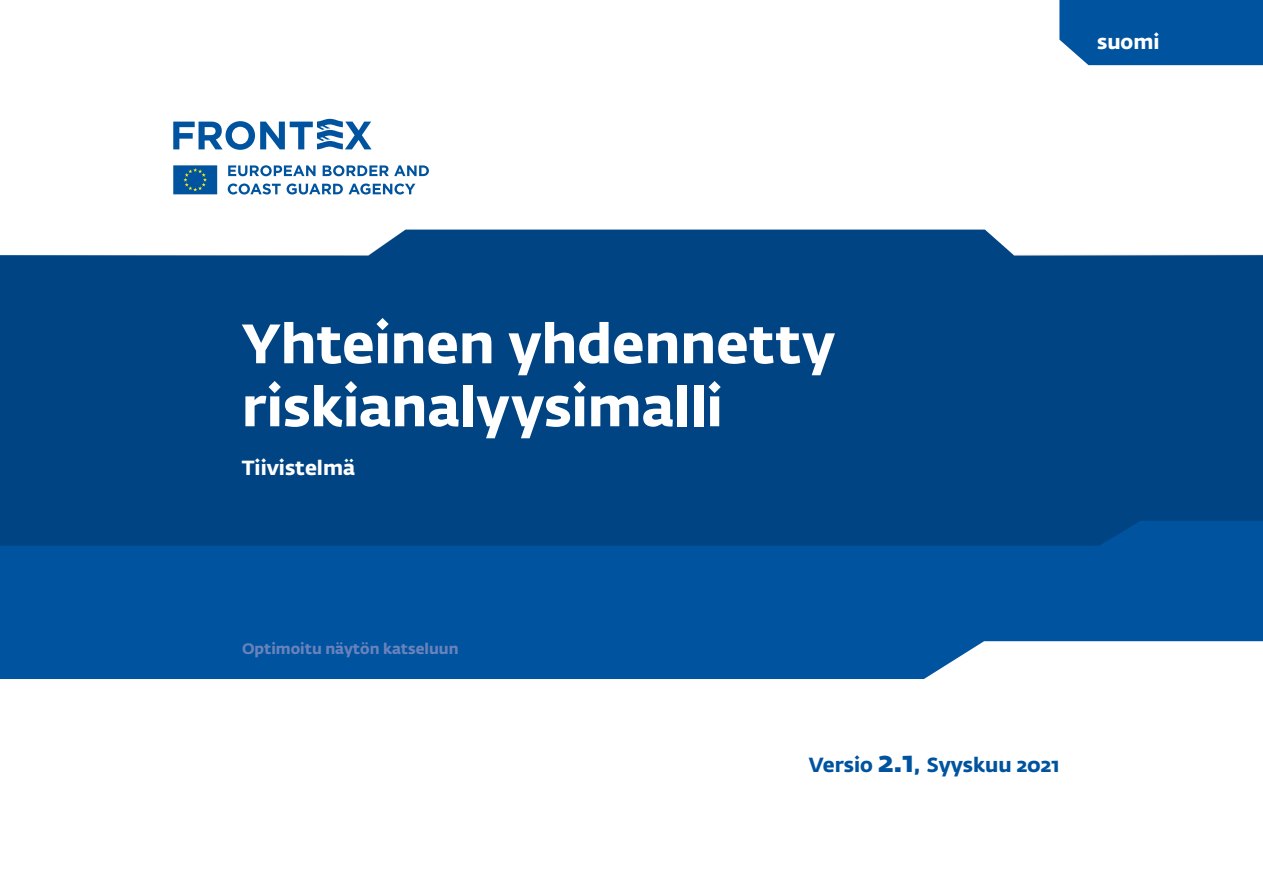
<style>
.page{position:relative;width:1263px;height:893px;background:#fff}
.page>*{position:absolute;margin:0;border:0;box-sizing:border-box;transform-origin:0 0}
.t1{font:700 54.75px/63px "Fedra Sans Pro";color:#fff}
.t2{font:700 20.25px "Fedra Sans Pro";color:#00539f}
.t3{font:700 20.25px "Fedra Sans Pro";color:#fff}
.t4{font:700 15px "Fedra Sans Pro";color:#6a82bc}
.s1{font-size:29.25px}
</style>
<div class="page">
<div style="left:1059px;top:0;width:204px;height:65px;background:#00539f"></div>
<svg style="left:0;top:546px;width:1263px;height:133px;background:#115ea5"></svg>
<div style="left:0;top:230px;width:1263px;height:316px;background:#004484"></div>
<svg style="left:173px;top:119px;width:199px;height:31px"></svg>
<svg style="left:173px;top:165px;width:45px;height:30px"></svg>
<svg style="left:228px;top:165px;width:88px;height:11px"></svg>
<svg style="left:323px;top:165px;width:106px;height:11px"></svg>
<svg style="left:228px;top:183px;width:53px;height:11px"></svg>
<svg style="left:287px;top:183px;width:56px;height:11px"></svg>
<svg style="left:349px;top:183px;width:66px;height:11px"></svg>
<svg style="left:173px;top:165px;width:44px;height:29px"></svg>
<p class="t3" style="left:1097px;top:25px;width:64px">suomi</p>
<p class="t1" style="left:242px;top:308px;width:595px">Yhteinen yhdennetty riskianalyysimalli</p>
<p class="t3" style="left:242px;top:452px;width:115px">Tiivistelmä</p>
<p class="t4" style="left:242px;top:636px;width:218px">Optimoitu näytön katseluun</p>
<p class="t2" style="left:809px;top:748px;width:252px">Versio <span class="s1">2.1</span>, Syyskuu 2021</p>
</div>
